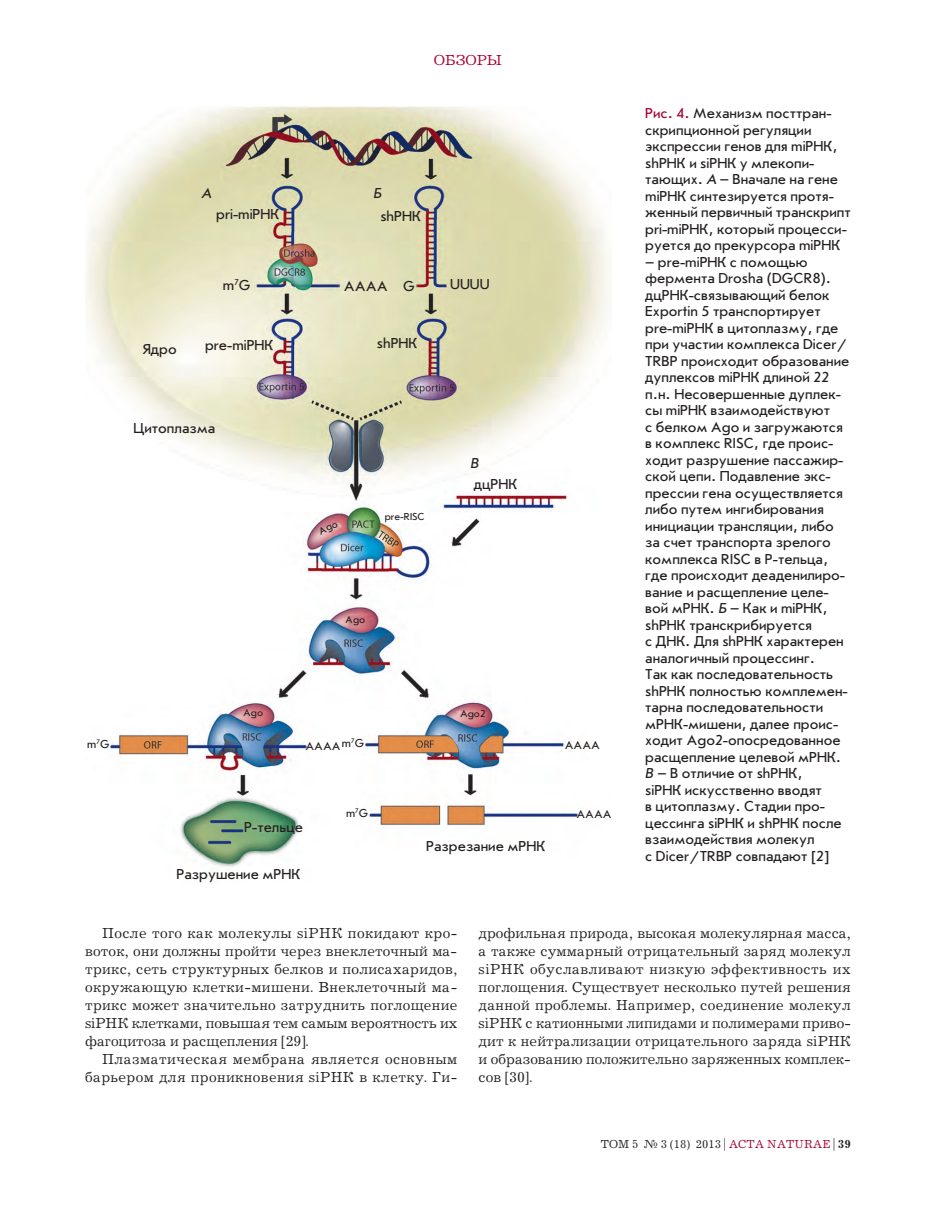
<style>
.page{position:relative;width:936px;height:1212px;background:#fff}
.page>*{position:absolute;margin:0;border:0;box-sizing:border-box;transform-origin:0 0}
.t1{font:15px/16.5px "Journal Sans C";color:#231f20}
.t2{font:15px/18.1px "Journal C";color:#231f20;text-align:justify}
.t3{font:15px/18px "Journal C";letter-spacing:.035em;color:#231f20;text-align:right}
.t4{font:15px "Journal C";color:#a50231}
.t5{font:italic 15px "Journal Sans C";color:#231f20}
.t6{font:12px "Journal C";color:#231f20}
.t7{font:12px "Journal Sans C";color:#231f20}
.t8{font:10.5px "Journal Sans C";color:#231f20}
.s1{color:#a50231}
.s2{font-style:italic}
.s3{font-weight:700}
</style>
<div class="page">
<img style="left:85px;top:106px;width:526px;height:761px">
<div style="left:385px;top:508px;width:42px;height:14px;background:#fff"></div>
<svg style="left:318px;top:522px;width:20px;height:13px"></svg>
<p class="t4" style="left:434px;top:52px;width:70px">ОБЗОРЫ</p>
<p class="t5" style="left:202px;top:185px;width:11px">А</p>
<p class="t5" style="left:373px;top:185px;width:5px">Б</p>
<p class="t1" style="left:216px;top:206px;width:65px">рri-miРНК</p>
<p class="t1" style="left:380px;top:208px;width:42px">shРНК</p>
<p class="t1" style="left:142px;top:341px;width:36px">Ядро</p>
<p class="t1" style="left:223px;top:277px;width:29px">m<sup>7</sup>G</p>
<p class="t1" style="left:344px;top:278px;width:45px">AAAA</p>
<p class="t1" style="left:403px;top:278px;width:13px">G</p>
<p class="t1" style="left:450px;top:276px;width:41px">UUUU</p>
<p class="t1" style="left:205px;top:337px;width:70px">рre-miРНК</p>
<p class="t1" style="left:377px;top:335px;width:42px">shРНК</p>
<p class="t1" style="left:134px;top:420px;width:83px">Цитоплазма</p>
<p class="t8" style="left:385px;top:511px;width:41px">pre-RISC</p>
<p class="t5" style="left:470px;top:456px;width:10px">В</p>
<p class="t1" style="left:474px;top:476px;width:45px">дцРНК</p>
<p class="t8" style="left:345px;top:614px;width:21px">Ago</p>
<p class="t8" style="left:243px;top:707px;width:21px">Ago</p>
<p class="t8" style="left:460px;top:708px;width:27px">Ago2</p>
<p class="t7" style="left:87px;top:738px;width:24px">m<sup>7</sup>G</p>
<p class="t7" style="left:342px;top:737px;width:24px">m<sup>7</sup>G</p>
<p class="t7" style="left:305px;top:740px;width:37px">AAAA</p>
<p class="t7" style="left:564px;top:739px;width:37px">AAAA</p>
<p class="t1" style="left:244px;top:819px;width:60px">P-тельце</p>
<p class="t1" style="left:176px;top:866px;width:125px">Разрушение мРНК</p>
<p class="t7" style="left:346px;top:807px;width:24px">m<sup>7</sup>G</p>
<p class="t1" style="left:426px;top:838px;width:120px">Разрезание мРНК</p>
<p class="t7" style="left:576px;top:808px;width:37px">AAAA</p>
<p class="t1" style="left:645px;top:105px;width:207px"><span class="s1">Рис. 4.</span> Механизм посттран&shy;скрипционной регуляции экспрессии генов для miРНК, shРНК и siРНК у млекопи&shy;тающих. <span class="s2">A</span> – Вначале на гене miРНК синтезируется протя&shy;женный первичный транскрипт pri-miРНК, который процесси&shy;руется до прекурсора miРНК</p>
<p class="t1" style="left:645px;top:254px;width:206px">– pre-miРНК с помощью фермента Drosha (DGCR8). дцРНК-связывающий белок<br>Exportin 5 транспортирует pre-miРНК в цитоплазму, где при участии комплекса Dicer/<br>TRBP происходит образование дуплексов miРНК длиной 22 п.н. Несовершенные дуплек&shy;сы miРНК взаимодействуют<br>с белком Ago и загружаются в комплекс RISC, где проис&shy;ходит разрушение пассажир&shy;ской цепи. Подавление экс&shy;прессии гена осуществляется либо путем ингибирования инициации трансляции, либо за счет транспорта зрелого комплекса RISC в Р-тельца, где происходит деаденилиро&shy;вание и расщепление целе&shy;вой мРНК. <span class="s2">Б</span> – Как и miРНК, shРНК транскрибируется<br>с ДНК. Для shРНК характерен аналогичный процессинг.<br>Так как последовательность shРНК полностью комплемен&shy;тарна последовательности мРНК-мишени, далее проис&shy;ходит Ago2-опосредованное расщепление целевой мРНК.<br><span class="s2">В</span> – В отличие от shРНК,<br>siРНК искусственно вводят<br>в цитоплазму. Стадии про&shy;цессинга siРНК и shРНК после взаимодействия молекул<br>с Dicer/TRBP совпадают [2]</p>
<p class="t2" style="left:85px;top:924px;width:374px;text-indent:17px">ПОСЛЕ ТОГО КАК МОЛЕКУЛЫ SIРНК ПОКИДАЮТ КРО-ВОТОК, ОНИ ДОЛЖНЫ ПРОЙТИ ЧЕРЕЗ ВНЕКЛЕТОЧНЫЙ МА-ТРИКС, СЕТЬ СТРУКТУРНЫХ БЕЛКОВ И ПОЛИСАХАРИДОВ, ОКРУЖАЮЩУЮ КЛЕТКИ-МИШЕНИ. ВНЕКЛЕТОЧНЫЙ МА-ТРИКС МОЖЕТ ЗНАЧИТЕЛЬНО ЗАТРУДНИТЬ ПОГЛОЩЕНИЕ SIРНК КЛЕТКАМИ, ПОВЫШАЯ ТЕМ САМЫМ ВЕРОЯТНОСТЬ ИХ ФАГОЦИТОЗА И РАСЩЕПЛЕНИЯ [29].</p>
<p class="t3" style="left:85px;top:1051px;width:374px">ПЛАЗМАТИЧЕСКАЯ МЕМБРАНА ЯВЛЯЕТСЯ ОСНОВНЫМ<br>БАРЬЕРОМ ДЛЯ ПРОНИКНОВЕНИЯ SIРНК В КЛЕТКУ. ГИ-</p>
<p class="t2" style="left:478px;top:924px;width:374px">ДРОФИЛЬНАЯ ПРИРОДА, ВЫСОКАЯ МОЛЕКУЛЯРНАЯ МАССА, А ТАКЖЕ СУММАРНЫЙ ОТРИЦАТЕЛЬНЫЙ ЗАРЯД МОЛЕКУЛ SIРНК ОБУСЛАВЛИВАЮТ НИЗКУЮ ЭФФЕКТИВНОСТЬ ИХ ПОГЛОЩЕНИЯ. СУЩЕСТВУЕТ НЕСКОЛЬКО ПУТЕЙ РЕШЕНИЯ ДАННОЙ ПРОБЛЕМЫ. НАПРИМЕР, СОЕДИНЕНИЕ МОЛЕКУЛ SIРНК С КАТИОННЫМИ ЛИПИДАМИ И ПОЛИМЕРАМИ ПРИВО-ДИТ К НЕЙТРАЛИЗАЦИИ ОТРИЦАТЕЛЬНОГО ЗАРЯДА SIРНК И ОБРАЗОВАНИЮ ПОЛОЖИТЕЛЬНО ЗАРЯЖЕННЫХ КОМПЛЕК-СОВ [30].</p>
<p class="t6" style="left:600px;top:1137px;width:251px">ТОМ 5 № 3 (18) 2013 | <span class="s1">ACTA NATURAE</span> | <span class="s3">39</span></p>
</div>
